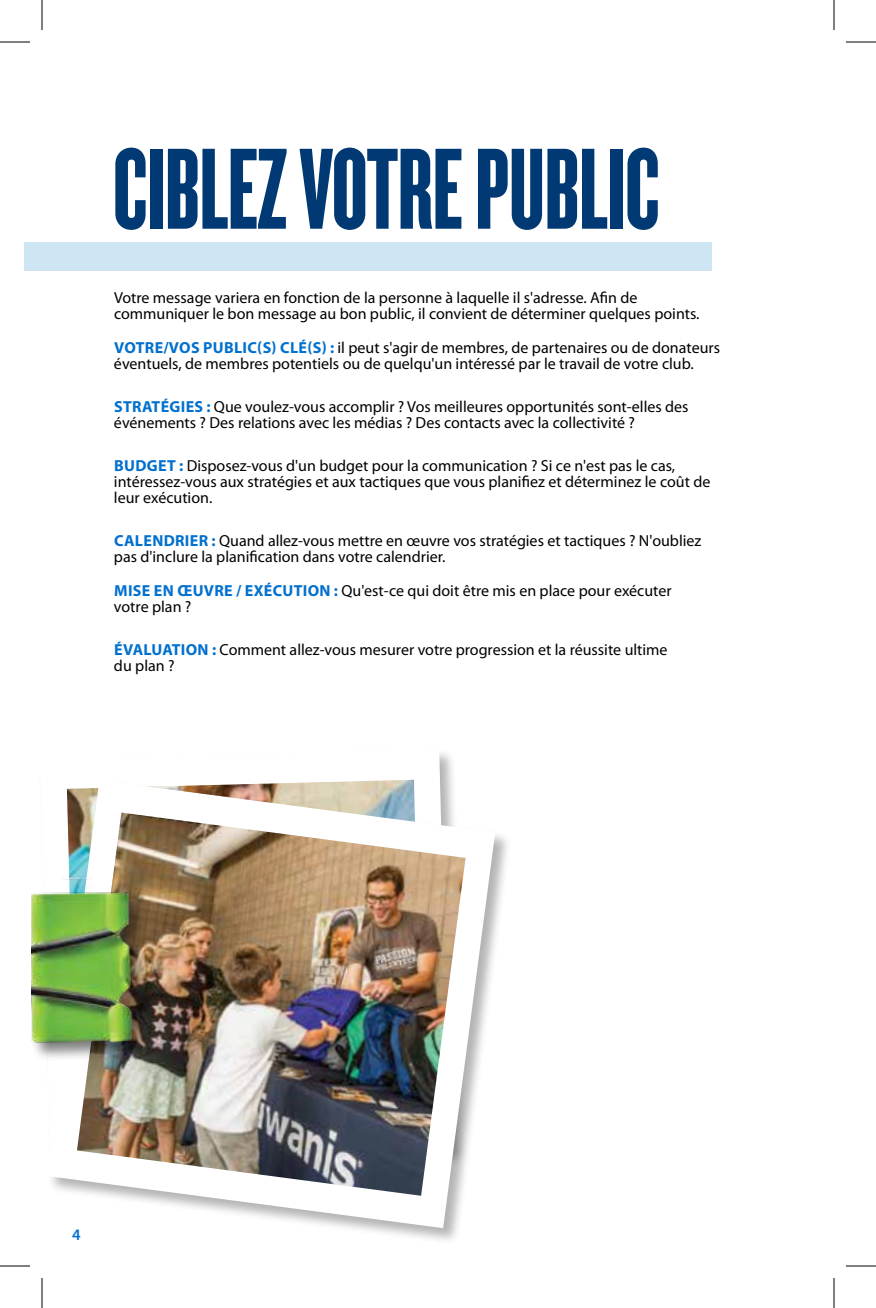
<style>
.page{position:relative;width:876px;height:1308px;background:#fff}
.page>*{position:absolute;margin:0;border:0;box-sizing:border-box;transform-origin:0 0}
.t1{font:120px "Knockout 67 Full Bantamwt";letter-spacing:-.005em;color:#003974}
.t2{font:16px/16px "Myriad Pro";color:#000}
.t3{font:600 16px "Myriad Pro";color:#0070ce}
.s1{font-weight:700;color:#0070ce}
</style>
<div class="page">
<div style="left:24px;top:242px;width:688px;height:29px;background:#cee5f4"></div>
<div style="left:46px;top:779px;width:466px;height:466px;background:#000;opacity:.3"></div>
<svg style="left:47px;top:780px;width:448px;height:448px"></svg>
<img style="left:77px;top:813px;width:389px;height:383px">
<div style="left:32px;top:877px;width:122px;height:185px;background:#000;opacity:.5"></div>
<img style="left:32px;top:871px;width:107px;height:217px">
<hr style="left:0;top:42px;width:30px;height:1px;background:#000">
<hr style="left:846px;top:42px;width:30px;height:1px;background:#000">
<hr style="left:0;top:1266px;width:30px;height:1px;background:#000">
<hr style="left:846px;top:1266px;width:30px;height:1px;background:#000">
<hr style="left:42px;top:0;width:1px;height:30px;background:#000">
<hr style="left:42px;top:1278px;width:1px;height:30px;background:#000">
<hr style="left:834px;top:0;width:1px;height:30px;background:#000">
<hr style="left:834px;top:1278px;width:1px;height:30px;background:#000">
<h1 class="t1" style="left:113px;top:119px;width:548px">CIBLEZ VOTRE PUBLIC</h1>
<p class="t2" style="left:114px;top:289px;width:587px">Votre message variera en fonction de la personne à laquelle il s'adresse. Afin de communiquer le bon message au bon public, il convient de déterminer quelques points.</p>
<p class="t2" style="left:114px;top:339px;width:608px"><span class="s1">VOTRE/VOS PUBLIC(S) CLÉ(S) :</span> il peut s'agir de membres, de partenaires ou de donateurs éventuels, de membres potentiels ou de quelqu'un intéressé par le travail de votre club.</p>
<p class="t2" style="left:114px;top:398px;width:576px"><span class="s1">STRATÉGIES :</span> Que voulez-vous accomplir ? Vos meilleures opportunités sont-elles des événements ? Des relations avec les médias ? Des contacts avec la collectivité ?</p>
<p class="t2" style="left:114px;top:457px;width:598px"><span class="s1">BUDGET :</span> Disposez-vous d'un budget pour la communication ? Si ce n'est pas le cas, intéressez-vous aux stratégies et aux tactiques que vous planifiez et déterminez le coût de leur exécution.</p>
<p class="t2" style="left:114px;top:532px;width:589px"><span class="s1">CALENDRIER :</span> Quand allez-vous mettre en œuvre vos stratégies et tactiques ? N'oubliez pas d'inclure la planification dans votre calendrier.</p>
<p class="t2" style="left:114px;top:582px;width:559px"><span class="s1">MISE EN ŒUVRE / EXÉCUTION :</span> Qu'est-ce qui doit être mis en place pour exécuter votre plan ?</p>
<p class="t2" style="left:114px;top:641px;width:555px"><span class="s1">ÉVALUATION :</span> Comment allez-vous mesurer votre progression et la réussite ultime du plan ?</p>
<p class="t3" style="left:72px;top:1225px;width:10px">4</p>
</div>
